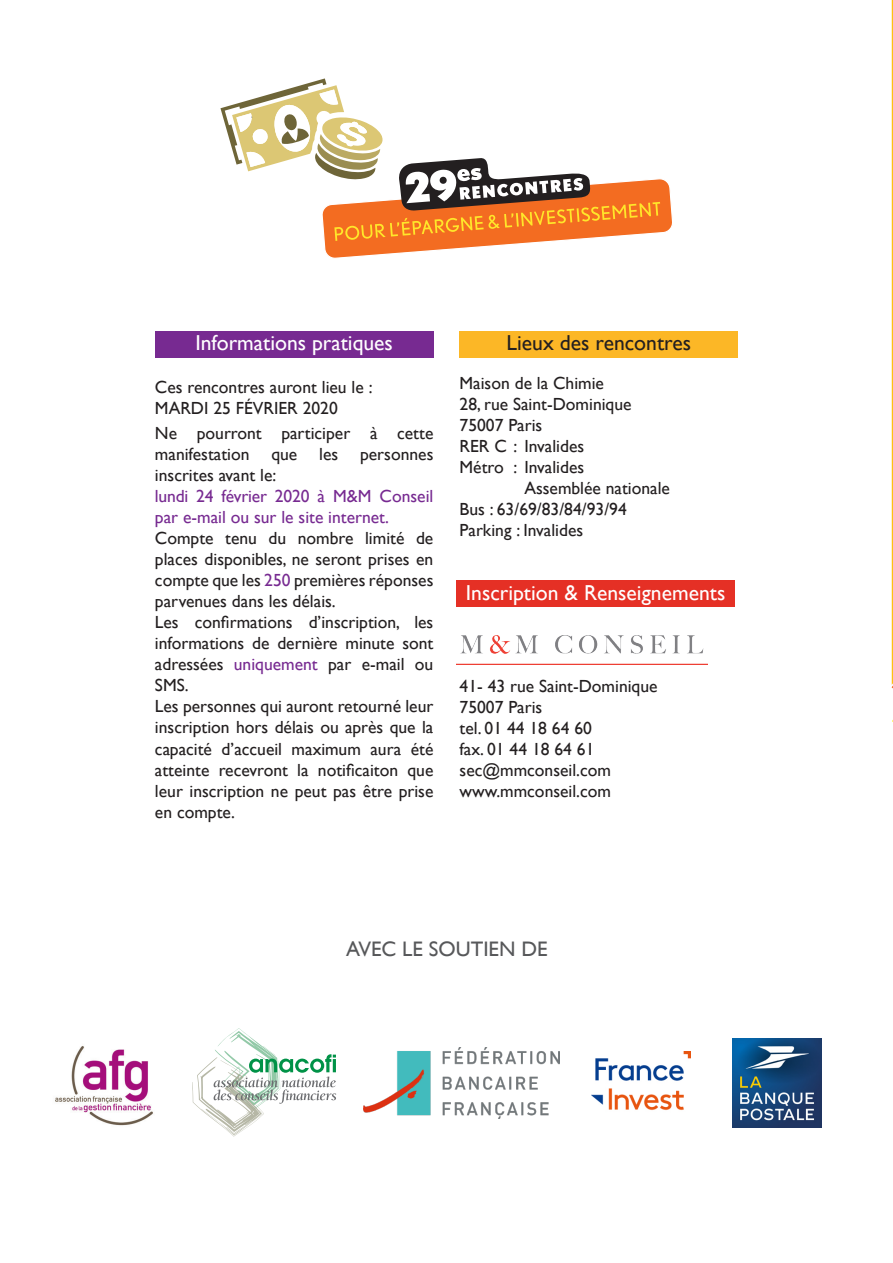
<style>
.page{position:relative;width:893px;height:1263px;background:#fff}
.page>*{position:absolute;margin:0;border:0;box-sizing:border-box;transform-origin:0 0}
.t1{font:21.6px "Gill Sans";color:#fff}
.t2{font:21.6px "Gill Sans";color:#231f20}
.t3{font:21px "Gill Sans";color:#57585a}
.t4{font:17.55px/21px "Gill Sans";color:#231f20;text-align:justify}
.t5{font:17.55px/21px "Gill Sans";color:#772a91}
.s1{color:#772a91}
</style>
<div class="page">
<svg style="left:891px;top:0;width:2px;height:722px"></svg>
<div style="left:155px;top:331px;width:278px;height:27px;background:#772a91"></div>
<div style="left:460px;top:331px;width:278px;height:27px;background:#fcb726"></div>
<div style="left:456px;top:580px;width:279px;height:27px;background:#e53025"></div>
<img style="left:457px;top:635px;width:250px;height:29px">
<svg style="left:220px;top:78px;width:452px;height:180px"></svg>
<svg style="left:192px;top:1028px;width:144px;height:108px"></svg>
<img style="left:592px;top:1051px;width:98px;height:59px">
<img style="left:732px;top:1039px;width:89px;height:89px">
<img style="left:55px;top:1046px;width:98px;height:80px">
<img style="left:364px;top:1048px;width:196px;height:71px">
<p class="t1" style="left:195px;top:330px;width:199px">Informations pratiques</p>
<p class="t4" style="left:155px;top:376px;width:219px">Ces rencontres auront lieu le :<br>MARDI 25 FÉVRIER 2020</p>
<p class="t4" style="left:155px;top:422px;width:280px">Ne pourront participer à cette manifestation que les personnes inscrites avant le:</p>
<p class="t5" style="left:155px;top:485px;width:280px">lundi 24 février 2020 à M&amp;M Conseil par e-mail ou sur le site internet.</p>
<p class="t4" style="left:155px;top:527px;width:280px">Compte tenu du nombre limité de places disponibles, ne seront prises en compte que les <span class="s1">250</span> premières réponses parvenues dans les délais.</p>
<p class="t4" style="left:155px;top:611px;width:280px">Les confirmations d’inscription, les informations de dernière minute sont adressées <span class="s1">uniquement</span> par e-mail ou SMS.</p>
<p class="t4" style="left:155px;top:696px;width:280px">Les personnes qui auront retourné leur inscription hors délais ou après que la capacité d’accueil maximum aura été atteinte recevront la notificaiton que leur inscription ne peut pas être prise en compte.</p>
<p class="t2" style="left:507px;top:330px;width:186px">Lieux des rencontres</p>
<p class="t4" style="left:460px;top:372px;width:146px">Maison de la Chimie</p>
<p class="t4" style="left:460px;top:393px;width:173px">28, rue Saint-Dominique</p>
<p class="t4" style="left:460px;top:414px;width:84px">75007 Paris</p>
<p class="t4" style="left:460px;top:435px;width:126px">RER C : Invalides</p>
<p class="t4" style="left:460px;top:456px;width:126px">Métro : Invalides</p>
<p class="t4" style="left:524px;top:477px;width:147px">Assemblée nationale</p>
<p class="t4" style="left:460px;top:498px;width:169px">Bus : 63/69/83/84/93/94</p>
<p class="t4" style="left:460px;top:520px;width:125px">Parking : Invalides</p>
<p class="t1" style="left:466px;top:580px;width:261px">Inscription &amp; Renseignements</p>
<p class="t4" style="left:460px;top:675px;width:199px">41- 43 rue Saint-Dominique</p>
<p class="t4" style="left:460px;top:697px;width:84px">75007 Paris</p>
<p class="t4" style="left:460px;top:718px;width:134px">tel. 01 44 18 64 60</p>
<p class="t4" style="left:460px;top:739px;width:136px">fax. 01 44 18 64 61</p>
<p class="t4" style="left:460px;top:760px;width:153px">sec@mmconseil.com</p>
<p class="t4" style="left:460px;top:781px;width:153px">www.mmconseil.com</p>
<p class="t3" style="left:346px;top:936px;width:203px">AVEC LE SOUTIEN DE</p>
</div>
